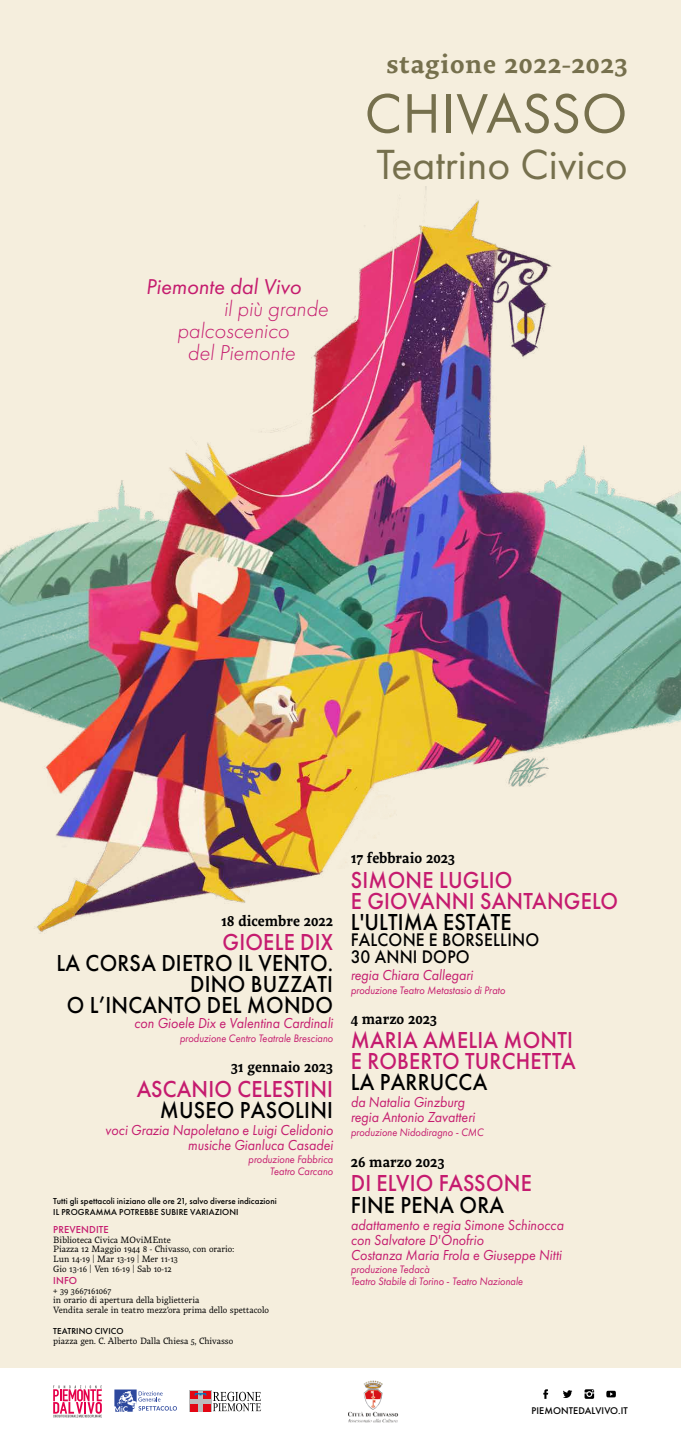
<style>
.page{position:relative;width:681px;height:1446px;background:#fff}
.page>*{position:absolute;margin:0;border:0;box-sizing:border-box;transform-origin:0 0}
.t1{font:57.75px "Futura PT";letter-spacing:.01em;color:#76704d}
.t2{font:43.72px "Futura PT";color:#76704d}
.t3{font:700 26.1px "Tzimmes";letter-spacing:.025em;color:#76704d}
.t4{font:500 24px/21px "Futura PT";letter-spacing:.01em;color:#c51b6f;scale:.93 1}
.t5{font:500 24px/21px "Futura PT";letter-spacing:.01em;color:#000;text-align:right;scale:.93 1}
.t6{font:italic 300 22.27px "Futura PT";color:#c51b6e}
.t7{font:italic 22.27px "Futura PT";color:#c51b6e}
.t8{font:500 18.9px/16.8px "Futura PT";letter-spacing:.01em;color:#000;scale:.93 1}
.t9{font:italic 15px/15px "Futura PT";color:#c51b6e;scale:.93 1}
.t10{font:700 15px "Tzimmes";color:#000;scale:.93 1}
.t11{font:italic 11.25px/11.8px "Futura PT";color:#c51b6e;text-align:right;scale:.93 1}
.t12{font:500 10.5px "Futura PT";letter-spacing:.01em;color:#c51b6e}
.t13{font:500 10.12px "Futura PT";letter-spacing:.01em;color:#000}
.t14{font:9px/9.8px "Tzimmes";color:#000}
.t15{font:500 9px/10.5px "Futura PT";color:#000}
</style>
<div class="page">
<div style="left:0;top:0;width:680px;height:1367px;background:#f5eedd"></div>
<img style="left:0;top:186px;width:680px;height:748px">
<svg style="left:584px;top:1389px;width:10px;height:10px"></svg>
<svg style="left:543px;top:1389px;width:5px;height:10px"></svg>
<svg style="left:563px;top:1390px;width:9px;height:8px"></svg>
<svg style="left:606px;top:1390px;width:9px;height:7px"></svg>
<svg style="left:53px;top:1385px;width:49px;height:32px"></svg>
<div style="left:189px;top:1390px;width:22px;height:22px;background:#bcbcbc"></div>
<div style="left:191px;top:1391px;width:7px;height:8px;background:#e30613"></div>
<div style="left:191px;top:1404px;width:7px;height:7px;background:#e30613"></div>
<div style="left:203px;top:1404px;width:7px;height:7px;background:#e30613"></div>
<div style="left:203px;top:1391px;width:7px;height:8px;background:#e30613"></div>
<svg style="left:194px;top:1393px;width:13px;height:2px"></svg>
<svg style="left:213px;top:1391px;width:48px;height:20px"></svg>
<svg style="left:114px;top:1389px;width:63px;height:22px"></svg>
<img style="left:348px;top:1380px;width:51px;height:43px">
<h3 class="t7" style="left:146px;top:273px;width:157px">Piemonte dal Vivo</h3>
<h3 class="t6" style="left:224px;top:296px;width:106px">il più grande</h3>
<h3 class="t6" style="left:177px;top:318px;width:114px">palcoscenico</h3>
<h3 class="t6" style="left:187px;top:340px;width:109px">del Piemonte</h3>
<h3 class="t3" style="left:386px;top:47px;width:243px">stagione 2022-2023</h3>
<h1 class="t1" style="left:364px;top:79px;width:264px">CHIVASSO</h1>
<h2 class="t2" style="left:376px;top:138px;width:253px">Teatrino Civico</h2>
<h3 class="t10" style="left:221px;top:911px;width:122px">18 dicembre 2022</h3>
<h3 class="t4" style="left:222px;top:932px;width:120px">GIOELE DIX</h3>
<h3 class="t5" style="left:57px;top:953px;width:299px">LA CORSA DIETRO IL VENTO.<br>DINO BUZZATI<br>O L’INCANTO DEL MONDO</h3>
<h3 class="t9" style="left:134px;top:1015px;width:215px">con Gioele Dix e Valentina Cardinali</h3>
<p class="t11" style="left:180px;top:1032px;width:166px">produzione Centro Teatrale Bresciano</p>
<h3 class="t10" style="left:231px;top:1057px;width:111px">31 gennaio 2023</h3>
<h3 class="t4" style="left:137px;top:1078px;width:212px">ASCANIO CELESTINI</h3>
<h3 class="t5" style="left:160px;top:1099px;width:187px">MUSEO PASOLINI</h3>
<h3 class="t9" style="left:105px;top:1122px;width:246px;text-align:right">voci Grazia Napoletano e Luigi Celidonio musiche Gianluca Casadei</h3>
<p class="t11" style="left:248px;top:1153px;width:93px">produzione Fabbrica<br>Teatro Carcano</p>
<p class="t15" style="left:53px;top:1196px;width:225px">Tutti gli spettacoli iniziano alle ore 21, salvo diverse indicazioni<br>IL PROGRAMMA POTREBBE SUBIRE VARIAZIONI</p>
<p class="t12" style="left:53px;top:1223px;width:57px">PREVENDITE</p>
<p class="t14" style="left:53px;top:1234px;width:182px">Biblioteca Civica MOviMEnte<br>Piazza 12 Maggio 1944 8 - Chivasso, con orario:<br>Lun 14-19 | Mar 13-19 | Mer 11-13<br>Gio 13-16 | Ven 16-19 | Sab 10-12</p>
<p class="t12" style="left:53px;top:1274px;width:25px">INFO</p>
<p class="t14" style="left:53px;top:1285px;width:217px">+ 39 3667161067<br>in orario di apertura della biglietteria<br>Vendita serale in teatro mezz’ora prima dello spettacolo</p>
<p class="t15" style="left:53px;top:1325px;width:72px">TEATRINO CIVICO</p>
<p class="t14" style="left:53px;top:1336px;width:181px">piazza gen. C. Alberto Dalla Chiesa 5, Chivasso</p>
<h3 class="t10" style="left:350px;top:848px;width:114px">17 febbraio 2023</h3>
<h3 class="t4" style="left:350px;top:869px;width:289px">SIMONE LUGLIO<br>E GIOVANNI SANTANGELO</h3>
<h3 class="t5" style="left:350px;top:911px;width:174px">L'ULTIMA ESTATE</h3>
<h3 class="t8" style="left:350px;top:931px;width:204px">FALCONE E BORSELLINO<br>30 ANNI DOPO</h3>
<h3 class="t9" style="left:350px;top:968px;width:133px">regia Chiara Callegari</h3>
<p class="t11" style="left:350px;top:984px;width:168px">produzione Teatro Metastasio di Prato</p>
<h3 class="t10" style="left:350px;top:1009px;width:94px">4 marzo 2023</h3>
<h3 class="t4" style="left:350px;top:1029px;width:243px">MARIA AMELIA MONTI<br>E ROBERTO TURCHETTA</h3>
<h3 class="t5" style="left:350px;top:1071px;width:148px">LA PARRUCCA</h3>
<h3 class="t9" style="left:350px;top:1094px;width:135px">da Natalia Ginzburg regia Antonio Zavatteri</h3>
<p class="t11" style="left:350px;top:1126px;width:144px">produzione Nidodiragno - CMC</p>
<h3 class="t10" style="left:350px;top:1152px;width:102px">26 marzo 2023</h3>
<h3 class="t4" style="left:350px;top:1172px;width:196px">DI ELVIO FASSONE</h3>
<h3 class="t5" style="left:350px;top:1194px;width:166px">FINE PENA ORA</h3>
<h3 class="t9" style="left:350px;top:1217px;width:230px">adattamento e regia Simone Schinocca con Salvatore D'Onofrio<br>Costanza Maria Frola e Giuseppe Nitti</h3>
<p class="t11" style="left:350px;top:1264px;width:187px;line-height:11.2px;text-align:left">produzione Tedacà<br>Teatro Stabile di Torino - Teatro Nazionale</p>
<p class="t13" style="left:531px;top:1404px;width:98px">PIEMONTEDALVIVO.IT</p>
</div>
